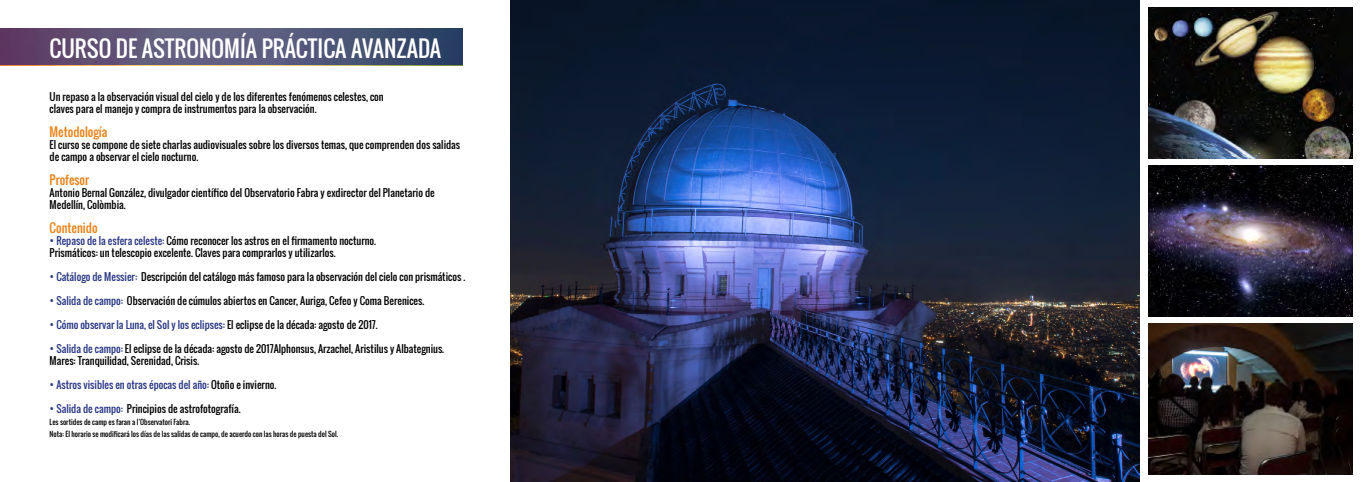
<style>
.page{position:relative;width:1361px;height:482px;background:#fff}
.page>*{position:absolute;margin:0;border:0;box-sizing:border-box;transform-origin:0 0}
.t1{font:22px "Oswald";color:#fff}
.t2{font:12px "Oswald";color:#ec8115}
.t3{font:10px/12px "Oswald";color:#000}
.t4{font:10px "Oswald";color:#283583}
.t5{font:7px/12px "Oswald";color:#000}
.s1{color:#283583}
.s2{color:#000}
</style>
<div class="page">
<img style="left:0;top:28px;width:463px;height:37px">
<img style="left:510px;top:0;width:629px;height:482px">
<img style="left:1149px;top:8px;width:204px;height:150px">
<img style="left:1149px;top:324px;width:204px;height:150px">
<img style="left:1149px;top:166px;width:204px;height:150px">
<h1 class="t1" style="left:50px;top:32px;width:393px">CURSO DE ASTRONOMÍA PRÁCTICA AVANZADA</h1>
<p class="t3" style="left:50px;top:90px;width:336px">Un repaso a la observación visual del cielo y de los diferentes fenómenos celestes, con claves para el manejo y compra de instrumentos para la observación.</p>
<p class="t2" style="left:50px;top:122px;width:59px">Metodología</p>
<p class="t3" style="left:50px;top:138px;width:412px">El curso se compone de siete charlas audiovisuales sobre los diversos temas, que comprenden dos salidas de campo a observar el cielo nocturno.</p>
<p class="t2" style="left:50px;top:170px;width:41px">Profesor</p>
<p class="t3" style="left:50px;top:186px;width:387px">Antonio Bernal González, divulgador científico del Observatorio Fabra y exdirector del Planetario de<br>Medellín, Colòmbia.</p>
<p class="t2" style="left:50px;top:218px;width:49px">Contenido</p>
<p class="t3" style="left:50px;top:234px;width:328px"><span class="s1">• Repaso de la esfera celeste:</span> Cómo reconocer los astros en el firmamento nocturno.<br>Prismáticos: un telescopio excelente. Claves para comprarlos y utilizarlos.</p>
<p class="t3" style="left:50px;top:270px;width:417px"><span class="s1">• Catálogo de Messier:</span> Descripción del catálogo más famoso para la observación del cielo con prismáticos .</p>
<p class="t3" style="left:50px;top:294px;width:376px"><span class="s1">• Salida de campo:</span> Observación de cúmulos abiertos en Cancer, Auriga, Cefeo y Coma Berenices.</p>
<p class="t4" style="left:50px;top:317px;width:330px">• Cómo observar la Luna, el Sol y los eclipses: <span class="s2">El eclipse de la década: agosto de 2017.</span></p>
<p class="t3" style="left:50px;top:342px;width:396px"><span class="s1">• Salida de campo:</span> El eclipse de la década: agosto de 2017Alphonsus, Arzachel, Aristilus y Albategnius.<br>Mares: Tranquilidad, Serenidad, Crisis.</p>
<p class="t4" style="left:50px;top:377px;width:228px">• Astros visibles en otras épocas del año: <span class="s2">Otoño e invierno.</span></p>
<p class="t3" style="left:50px;top:402px;width:192px"><span class="s1">• Salida de campo:</span> Principios de astrofotografía.</p>
<p class="t5" style="left:50px;top:415px;width:290px">Les sortides de camp es faran a l’Observatori Fabra.<br>Nota: El horario se modificará los días de las salidas de campo, de acuerdo con las horas de puesta del Sol.</p>
</div>
